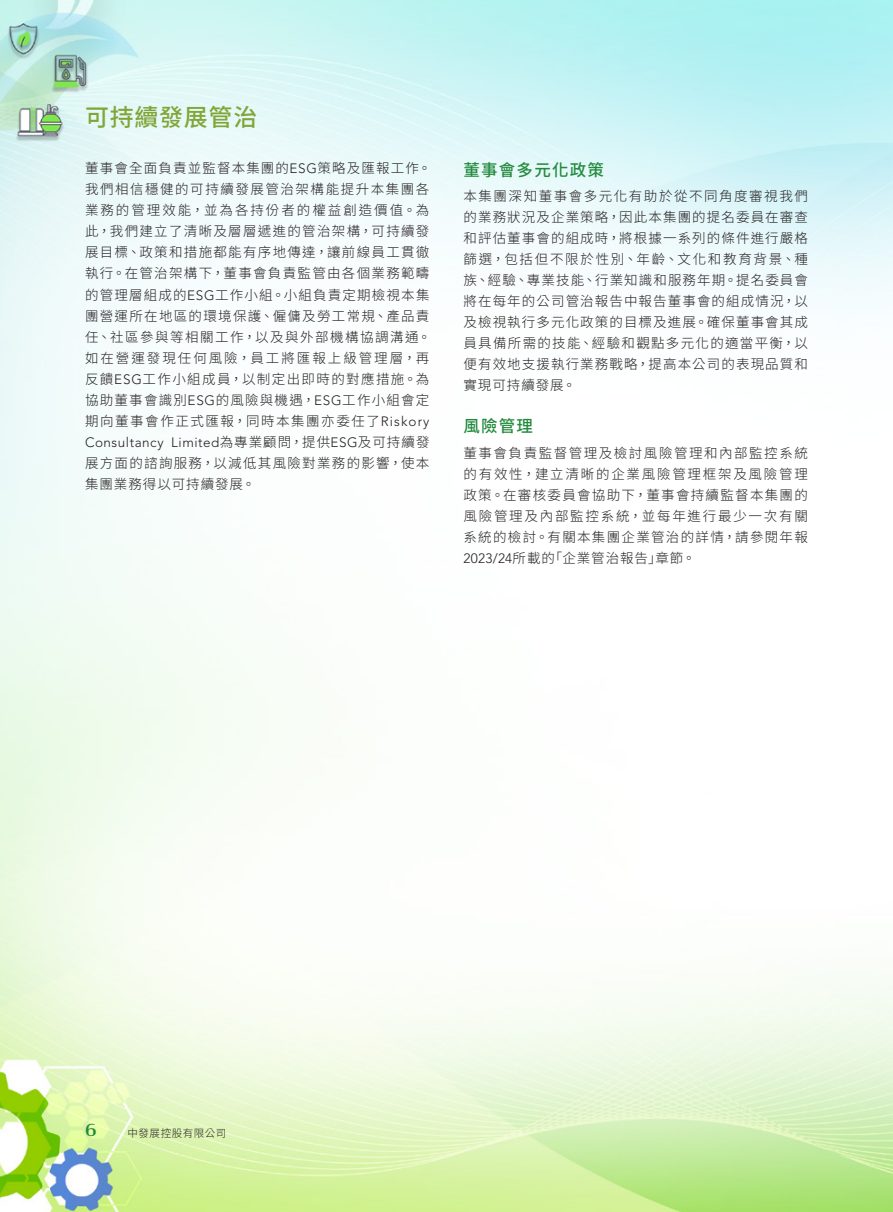
<style>
.page{position:relative;width:893px;height:1212px;background:#fff}
.page>*{position:absolute;margin:0;border:0;box-sizing:border-box;transform-origin:0 0}
.t1{font:500 24px "Source Han Sans TC";letter-spacing:.03em;color:#81a638}
.Heading_1{font:500 16.5px "Source Han Sans TC";letter-spacing:.075em;color:#228a3c}
.t2{font:500 16.5px "Condor";color:#228a3c}
.Body_Text{font:300 13.5px/21px "Source Han Sans TC";letter-spacing:.095em;color:#231f20;text-align:justify}
.t3{font:300 10.5px "Source Han Sans TC";letter-spacing:.05em;color:#231f20}
.s1{font-family:"Avenir LT Std"}
</style>
<div class="page">
<img style="left:0;top:0;width:893px;height:1212px">
<h1 class="t1" style="left:85px;top:103px;width:174px">可持續發展管治</h1>
<p class="Body_Text" style="left:85px;top:158px;width:348px;text-align:left">董事會全面負責並監督本集團的<span class="s1">ESG</span>策略及匯報工作。我們相信穩健的可持續發展管治架構能提升本集團各業務的管理效能，並為各持份者的權益創造價值。為此，我們建立了清晰及層層遞進的管治架構，可持續發展目標、政策和措施都能有序地傳達，讓前線員工貫徹執行。在管治架構下，董事會負責監管由各個業務範疇的管理層組成的<span class="s1">ESG</span>工作小組。小組負責定期檢視本集團營運所在地區的環境保護、僱傭及勞工常規、產品責任、社區參與等相關工作，以及與外部機構協調溝通。如在營運發現任何風險，員工將匯報上級管理層，再反饋<span class="s1">ESG</span>工作小組成員，以制定出即時的對應措施。為協助董事會識別<span class="s1">ESG</span>的風險與機遇，<span class="s1">ESG</span>工作小組會定期向董事會作正式匯報，同時本集團亦委任了<span class="s1">Riskory<br>Consultancy Limited</span>為專業顧問，提供<span class="s1">ESG</span>及可持續發展方面的諮詢服務，以減低其風險對業務的影響，使本集團業務得以可持續發展。</p>
<p class="Heading_1" style="left:463px;top:161px;width:142px">董事會多元化政策</p>
<p class="Body_Text" style="left:463px;top:186px;width:346px">本集團深知董事會多元化有助於從不同角度審視我們的業務狀況及企業策略，因此本集團的提名委員在審查和評估董事會的組成時，將根據一系列的條件進行嚴格篩選，包括但不限於性別、年齡、文化和教育背景、種族、經驗、專業技能、行業知識和服務年期。提名委員會將在每年的公司管治報告中報告董事會的組成情況，以及檢視執行多元化政策的目標及進展。確保董事會其成員具備所需的技能、經驗和觀點多元化的適當平衡，以便有效地支援執行業務戰略，提高本公司的表現品質和實現可持續發展。</p>
<p class="Heading_1" style="left:463px;top:417px;width:71px">風險管理</p>
<p class="Body_Text" style="left:463px;top:442px;width:346px">董事會負責監督管理及檢討風險管理和內部監控系統的有效性，建立清晰的企業風險管理框架及風險管理政策。在審核委員會協助下，董事會持續監督本集團的風險管理及內部監控系統，並每年進行最少一次有關系統的檢討。有關本集團企業管治的詳情，請參閱年報<span class="s1">2023/24</span>所載的「企業管治報告」章節。</p>
<p class="t2" style="left:85px;top:1119px;width:13px">6</p>
<p class="t3" style="left:128px;top:1127px;width:100px">中發展控股有限公司</p>
</div>
